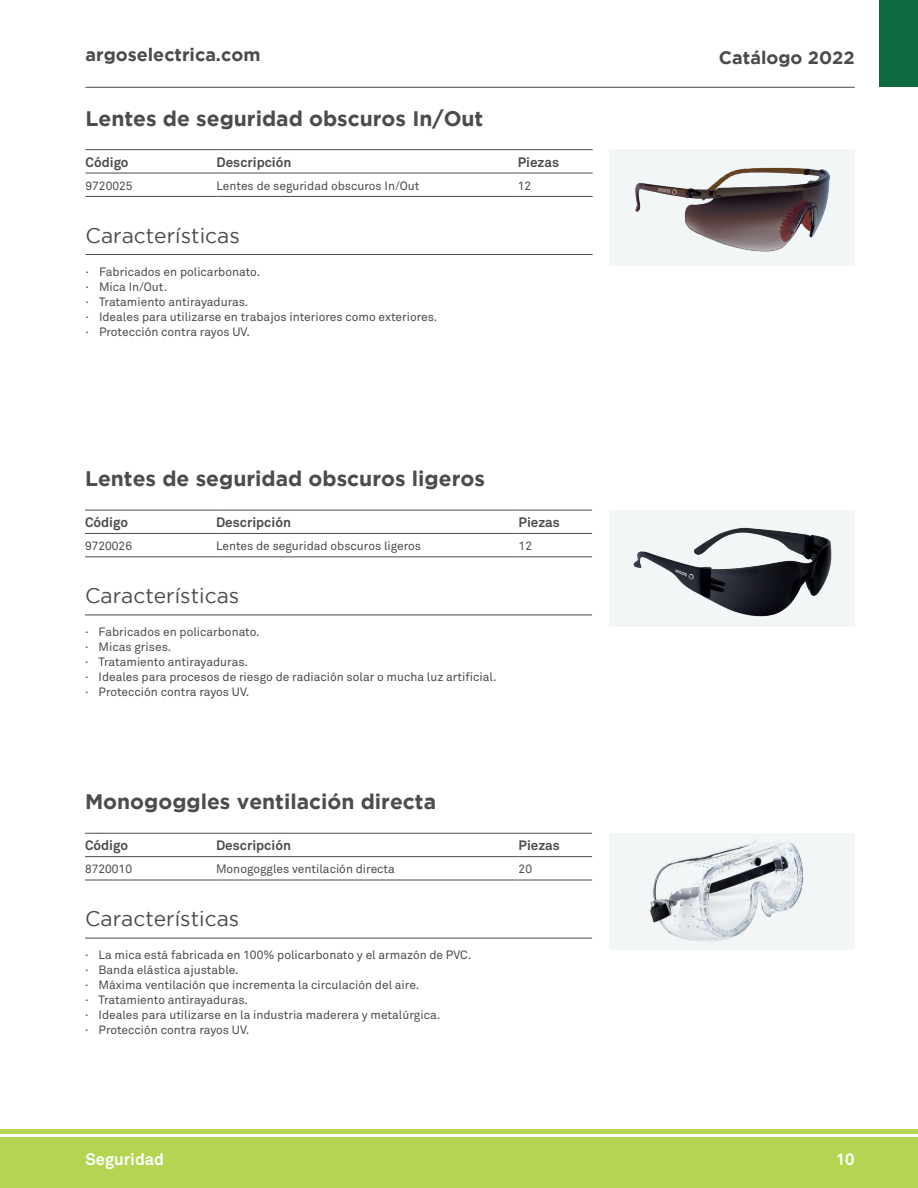
<style>
.page{position:relative;width:918px;height:1188px;background:#fff}
.page>*{position:absolute;margin:0;border:0;box-sizing:border-box;transform-origin:0 0}
.t1{font:700 21px "Gotham";color:#4d4c4c}
.t2{font:21px "Gotham";color:#4d4c4c}
.t3{font:700 18px "Gotham";color:#4d4c4c}
.t4{font:700 16.5px "Akkurat Pro";color:#fff}
.t5{font:700 13.5px "Akkurat Pro";color:#4d4c4c}
.t6{font:12px/15px "Akkurat Pro";color:#4d4c4c}
</style>
<div class="page">
<hr style="left:86px;top:87px;width:769px;height:1px;background:#4d4c4c">
<div style="left:0;top:1137px;width:918px;height:51px;background:#b4d452"></div>
<hr style="left:0;top:1129px;width:918px;height:4px;background:#b4d452">
<div style="left:880px;top:0;width:38px;height:87px;background:#0e6940"></div>
<hr style="left:86px;top:149px;width:131px;height:1px;background:#4d4c4c">
<hr style="left:217px;top:149px;width:301px;height:1px;background:#4d4c4c">
<hr style="left:518px;top:149px;width:75px;height:1px;background:#4d4c4c">
<hr style="left:86px;top:173px;width:131px;height:1px;background:#4d4c4c">
<hr style="left:217px;top:173px;width:301px;height:1px;background:#4d4c4c">
<hr style="left:518px;top:173px;width:75px;height:1px;background:#4d4c4c">
<hr style="left:86px;top:196px;width:131px;height:1px;background:#4d4c4c">
<hr style="left:217px;top:196px;width:301px;height:1px;background:#4d4c4c">
<hr style="left:518px;top:196px;width:75px;height:1px;background:#4d4c4c">
<hr style="left:86px;top:254px;width:507px;height:1px;background:#4d4c4c">
<div style="left:610px;top:149px;width:245px;height:117px;background:#f3f6f7"></div>
<img style="left:635px;top:167px;width:195px;height:85px">
<hr style="left:85px;top:510px;width:131px;height:1px;background:#4d4c4c">
<hr style="left:216px;top:510px;width:303px;height:1px;background:#4d4c4c">
<hr style="left:519px;top:510px;width:73px;height:1px;background:#4d4c4c">
<hr style="left:85px;top:533px;width:131px;height:1px;background:#4d4c4c">
<hr style="left:216px;top:533px;width:303px;height:1px;background:#4d4c4c">
<hr style="left:519px;top:533px;width:73px;height:1px;background:#4d4c4c">
<hr style="left:85px;top:557px;width:131px;height:1px;background:#4d4c4c">
<hr style="left:216px;top:557px;width:303px;height:1px;background:#4d4c4c">
<hr style="left:519px;top:557px;width:73px;height:1px;background:#4d4c4c">
<hr style="left:85px;top:615px;width:507px;height:1px;background:#4d4c4c">
<div style="left:609px;top:510px;width:245px;height:117px;background:#f3f6f7"></div>
<hr style="left:85px;top:833px;width:131px;height:1px;background:#4d4c4c">
<hr style="left:216px;top:833px;width:303px;height:1px;background:#4d4c4c">
<hr style="left:519px;top:833px;width:73px;height:1px;background:#4d4c4c">
<hr style="left:85px;top:856px;width:131px;height:1px;background:#4d4c4c">
<hr style="left:216px;top:856px;width:303px;height:1px;background:#4d4c4c">
<hr style="left:519px;top:856px;width:73px;height:1px;background:#4d4c4c">
<hr style="left:85px;top:880px;width:131px;height:1px;background:#4d4c4c">
<hr style="left:216px;top:880px;width:303px;height:1px;background:#4d4c4c">
<hr style="left:519px;top:880px;width:73px;height:1px;background:#4d4c4c">
<div style="left:609px;top:833px;width:245px;height:117px;background:#f3f6f7"></div>
<hr style="left:85px;top:938px;width:507px;height:1px;background:#4d4c4c">
<img style="left:650px;top:840px;width:154px;height:101px">
<img style="left:633px;top:527px;width:199px;height:90px">
<h2 class="t3" style="left:86px;top:44px;width:176px">argoselectrica.com</h2>
<h2 class="t3" style="left:719px;top:47px;width:137px">Catálogo 2022</h2>
<h1 class="t1" style="left:86px;top:106px;width:399px">Lentes de seguridad obscuros In/Out</h1>
<p class="t5" style="left:86px;top:153px;width:45px">Código</p>
<p class="t5" style="left:217px;top:153px;width:76px">Descripción</p>
<p class="t5" style="left:518px;top:153px;width:43px">Piezas</p>
<p class="t6" style="left:86px;top:178px;width:49px">9720025</p>
<p class="t6" style="left:217px;top:178px;width:204px">Lentes de seguridad obscuros In/Out</p>
<p class="t6" style="left:518px;top:178px;width:15px">12</p>
<h1 class="t2" style="left:86px;top:224px;width:156px">Características</h1>
<p class="t6" style="left:86px;top:264px;width:353px">· Fabricados en policarbonato.<br>· Mica In/Out.<br>· Tratamiento antirayaduras.<br>· Ideales para utilizarse en trabajos interiores como exteriores. · Protección contra rayos UV.</p>
<h1 class="t1" style="left:85px;top:467px;width:401px">Lentes de seguridad obscuros ligeros</h1>
<p class="t5" style="left:85px;top:514px;width:45px">Código</p>
<p class="t5" style="left:216px;top:514px;width:76px">Descripción</p>
<p class="t5" style="left:519px;top:514px;width:43px">Piezas</p>
<p class="t6" style="left:85px;top:539px;width:49px">9720026</p>
<p class="t6" style="left:216px;top:539px;width:207px">Lentes de seguridad obscuros ligeros</p>
<p class="t6" style="left:519px;top:539px;width:15px">12</p>
<h1 class="t2" style="left:85px;top:584px;width:156px">Características</h1>
<p class="t6" style="left:85px;top:625px;width:413px">· Fabricados en policarbonato.<br>· Micas grises.<br>· Tratamiento antirayaduras.<br>· Ideales para procesos de riesgo de radiación solar o mucha luz artificial. · Protección contra rayos UV.</p>
<h1 class="t1" style="left:85px;top:790px;width:353px">Monogoggles ventilación directa</h1>
<p class="t5" style="left:85px;top:837px;width:45px">Código</p>
<p class="t5" style="left:216px;top:837px;width:76px">Descripción</p>
<p class="t5" style="left:519px;top:837px;width:43px">Piezas</p>
<p class="t6" style="left:85px;top:862px;width:49px">8720010</p>
<p class="t6" style="left:216px;top:862px;width:180px">Monogoggles ventilación directa</p>
<p class="t6" style="left:519px;top:862px;width:15px">20</p>
<h1 class="t2" style="left:85px;top:907px;width:156px">Características</h1>
<p class="t6" style="left:85px;top:948px;width:388px">· La mica está fabricada en 100% policarbonato y el armazón de PVC. · Banda elástica ajustable.<br>· Máxima ventilación que incrementa la circulación del aire.<br>· Tratamiento antirayaduras.<br>· Ideales para utilizarse en la industria maderera y metalúrgica.<br>· Protección contra rayos UV.</p>
<h3 class="t4" style="left:86px;top:1149px;width:80px">Seguridad</h3>
<h3 class="t4" style="left:836px;top:1149px;width:20px">10</h3>
</div>
